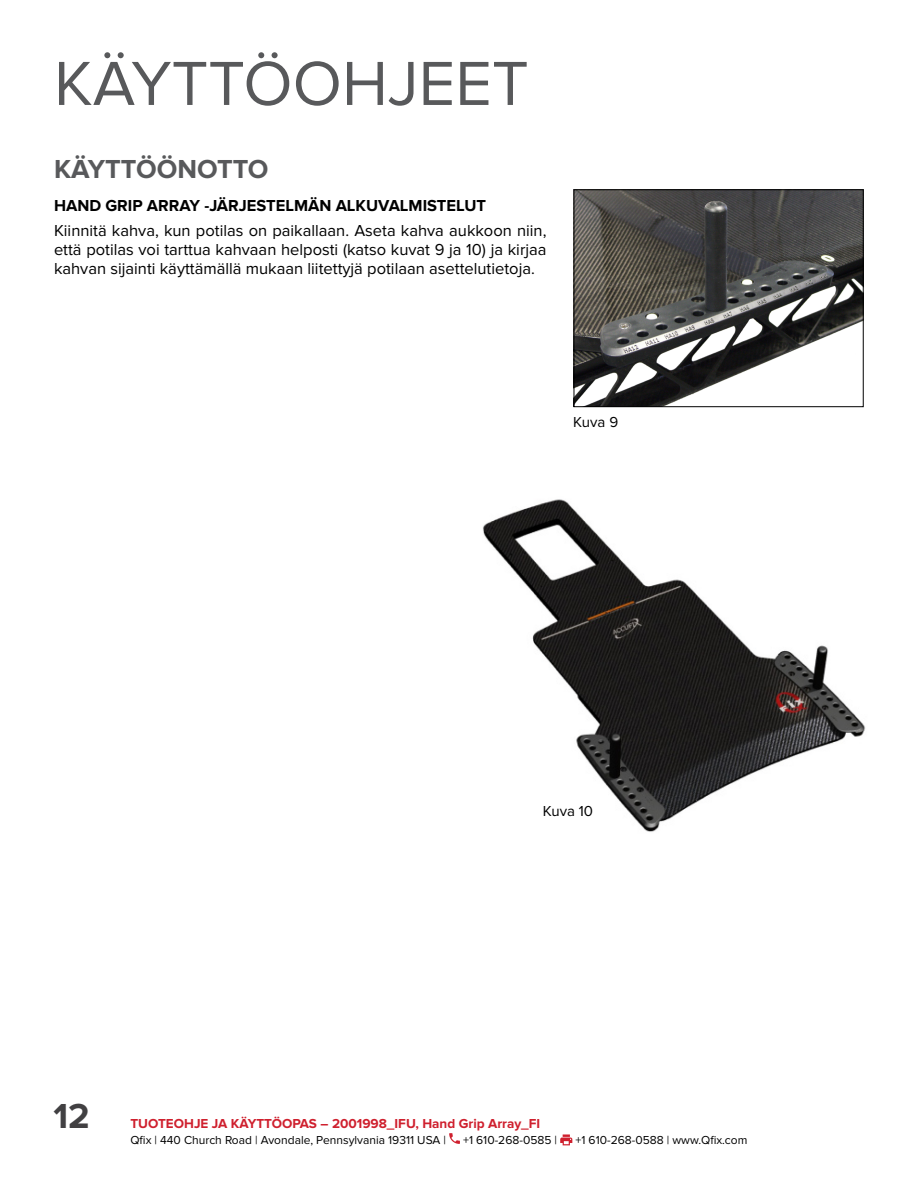
<style>
.page{position:relative;width:918px;height:1188px;background:#fff}
.page>*{position:absolute;margin:0;border:0;box-sizing:border-box;transform-origin:0 0}
.t1{font:64.5px "Proxima Nova";color:#58595b}
.t2{font:700 36px "Proxima Nova";color:#414042}
.t3{font:700 27px "Proxima Nova";color:#58595b}
.t4{font:16.5px/18.8px "Proxima Nova";color:#000;text-align:justify}
.t5{font:700 16.5px "Proxima Nova";color:#000}
.t6{font:15px "Proxima Nova";color:#000}
.t7{font:700 13.5px "Proxima Nova";color:#cf202e}
.t8{font:12px "Proxima Nova";color:#000}
</style>
<div class="page">
<svg style="left:449px;top:1133px;width:11px;height:11px"></svg>
<svg style="left:560px;top:1134px;width:12px;height:11px"></svg>
<img style="left:576px;top:191px;width:286px;height:214px">
<div style="left:574px;top:189px;width:290px;height:218px;border:1px solid #000"></div>
<img style="left:483px;top:499px;width:383px;height:333px">
<h1 class="t1" style="left:54px;top:46px;width:476px">KÄYTTÖOHJEET</h1>
<h3 class="t3" style="left:54px;top:153px;width:216px">KÄYTTÖÖNOTTO</h3>
<p class="t5" style="left:54px;top:196px;width:434px">HAND GRIP ARRAY -JÄRJESTELMÄN ALKUVALMISTELUT</p>
<p class="t4" style="left:54px;top:222px;width:494px">Kiinnitä kahva, kun potilas on paikallaan. Aseta kahva aukkoon niin, että potilas voi tarttua kahvaan helposti (katso kuvat 9 ja 10) ja kirjaa kahvan sijainti käyttämällä mukaan liitettyjä potilaan asettelutietoja.</p>
<p class="t6" style="left:573px;top:413px;width:46px">Kuva 9</p>
<p class="t6" style="left:543px;top:803px;width:52px">Kuva 10</p>
<h2 class="t2" style="left:54px;top:1096px;width:38px">12</h2>
<p class="t7" style="left:130px;top:1116px;width:411px">TUOTEOHJE JA KÄYTTÖOPAS – 2001998_IFU, Hand Grip Array_FI</p>
<p class="t8" style="left:130px;top:1133px;width:317px">Qfix | 440 Church Road | Avondale, Pennsylvania 19311 USA |</p>
<p class="t8" style="left:463px;top:1133px;width:96px">+1 610-268-0585 |</p>
<p class="t8" style="left:575px;top:1133px;width:174px">+1 610-268-0588 | www.Qfix.com</p>
</div>
